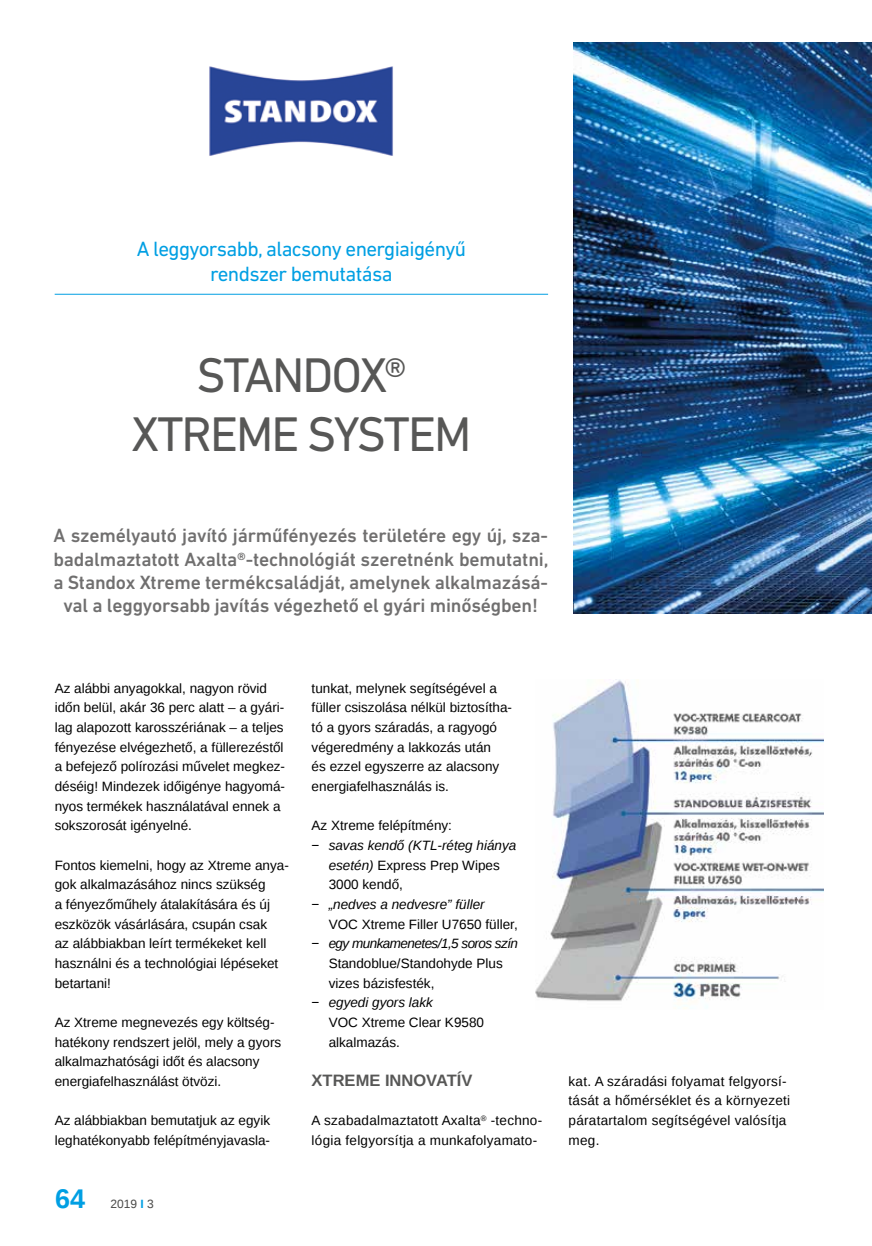
<style>
.page{position:relative;width:872px;height:1246px;background:#fff}
.page>*{position:absolute;margin:0;border:0;box-sizing:border-box;transform-origin:0 0}
.t1{font:49.5px/59.4px "DIN Next LT Pro";letter-spacing:-.04em;color:#575756;text-align:center}
.t2{font:700 27px "Liberation Sans";color:#009fe3}
.t3{font:21px/25.2px "DIN Next LT Pro";letter-spacing:-.03em;color:#009fe3;text-align:center}
.t4{font:500 19.5px/23.4px "DIN Next LT Pro";letter-spacing:-.01em;color:#706f6f;text-align:center}
.t5{font:700 16.5px "Liberation Sans";color:#575756}
.t6{font:13.5px/19.6px "Liberation Sans";color:#000}
.t7{font:13.5px/19.6px "Liberation Sans";letter-spacing:.02em;color:#000}
.t8{font:italic 13.5px "Liberation Sans";color:#000}
.t9{font:italic 13.5px "Liberation Sans";letter-spacing:-.04em;color:#000}
.t10{font:12px "Liberation Sans";color:#4a4a49}
.s1{font-weight:700;color:#009fe3}
.s2{font-style:normal}
.s3{font-style:italic}
</style>
<div class="page">
<img style="left:573px;top:43px;width:299px;height:570px">
<img style="left:209px;top:66px;width:184px;height:90px">
<hr style="left:55px;top:294px;width:493px;height:1px;background:#009fe3">
<img style="left:536px;top:680px;width:287px;height:329px">
<h3 class="t3" style="left:137px;top:236px;width:331px">A leggyorsabb, alacsony energiaigényű rendszer bemutatása</h3>
<h1 class="t1" style="left:131px;top:344px;width:341px">STANDOX®<br>XTREME SYSTEM</h1>
<p class="t4" style="left:53px;top:524px;width:496px">A személyautó javító járműfényezés területére egy új, sza&shy;badalmaztatott Axalta®-technológiát szeretnénk bemutatni, a Standox Xtreme termékcsaládját, amelynek alkalmazásá&shy;val a leggyorsabb javítás végezhető el gyári minőségben!</p>
<p class="t6" style="left:55px;top:679px;width:232px">Az alábbi anyagokkal, nagyon rövid időn belül, akár 36 perc alatt – a gyári&shy;lag alapozott karosszériának – a teljes fényezése elvégezhető, a füllerezéstől a befejező polírozási művelet megkez&shy;déséig! Mindezek időigénye hagyomá&shy;nyos termékek használatával ennek a sokszorosát igényelné.</p>
<p class="t6" style="left:55px;top:856px;width:236px">Fontos kiemelni, hogy az Xtreme anya&shy;gok alkalmazásához nincs szükség<br>a fényezőműhely átalakítására és új eszközök vásárlására, csupán csak<br>az alábbiakban leírt termékeket kell használni és a technológiai lépéseket betartani!</p>
<p class="t6" style="left:55px;top:1013px;width:228px">Az Xtreme megnevezés egy költség&shy;hatékony rendszert jelöl, mely a gyors alkalmazhatósági időt és alacsony energiafelhasználást ötvözi.</p>
<p class="t6" style="left:55px;top:1111px;width:217px">Az alábbiakban bemutatjuk az egyik leghatékonyabb felépítményjavasla-</p>
<h2 class="t2" style="left:55px;top:1180px;width:32px">64</h2>
<p class="t10" style="left:110px;top:1197px;width:45px">2019 <span class="s1">I</span> 3</p>
<p class="t6" style="left:312px;top:679px;width:202px">tunkat, melynek segítségével a füller csiszolása nélkül biztosítha&shy;tó a gyors száradás, a ragyogó végeredmény a lakkozás után<br>és ezzel egyszerre az alacsony energiafelhasználás is.</p>
<p class="t6" style="left:312px;top:816px;width:142px">Az Xtreme felépítmény:</p>
<p class="t8" style="left:312px;top:836px;width:206px"><span class="s2">−</span> savas kendő (KTL-réteg hiánya</p>
<p class="t6" style="left:329px;top:856px;width:173px"><span class="s3">esetén)</span> Express Prep Wipes</p>
<p class="t6" style="left:329px;top:875px;width:76px">3000 kendő,</p>
<p class="t8" style="left:312px;top:895px;width:175px"><span class="s2">−</span> „nedves a nedvesre” füller</p>
<p class="t6" style="left:329px;top:915px;width:191px">VOC Xtreme Filler U7650 füller,</p>
<p class="t9" style="left:312px;top:934px;width:208px"><span class="s2">−</span> egy munkamenetes/1,5 soros szín</p>
<p class="t6" style="left:329px;top:954px;width:176px">Standoblue/Standohyde Plus</p>
<p class="t6" style="left:329px;top:974px;width:107px">vizes bázisfesték,</p>
<p class="t8" style="left:312px;top:993px;width:123px"><span class="s2">−</span> egyedi gyors lakk</p>
<p class="t6" style="left:329px;top:1013px;width:157px">VOC Xtreme Clear K9580</p>
<p class="t6" style="left:329px;top:1033px;width:73px">alkalmazás.</p>
<p class="t5" style="left:312px;top:1069px;width:162px">XTREME INNOVATÍV</p>
<p class="t7" style="left:312px;top:1111px;width:232px">A szabadalmaztatott Axalta<sup>®</sup> -techno&shy;lógia felgyorsítja a munkafolyamato-</p>
<p class="t7" style="left:568px;top:1072px;width:223px">kat. A száradási folyamat felgyorsí&shy;tását a hőmérséklet és a környezeti páratartalom segítségével valósítja meg.</p>
</div>
